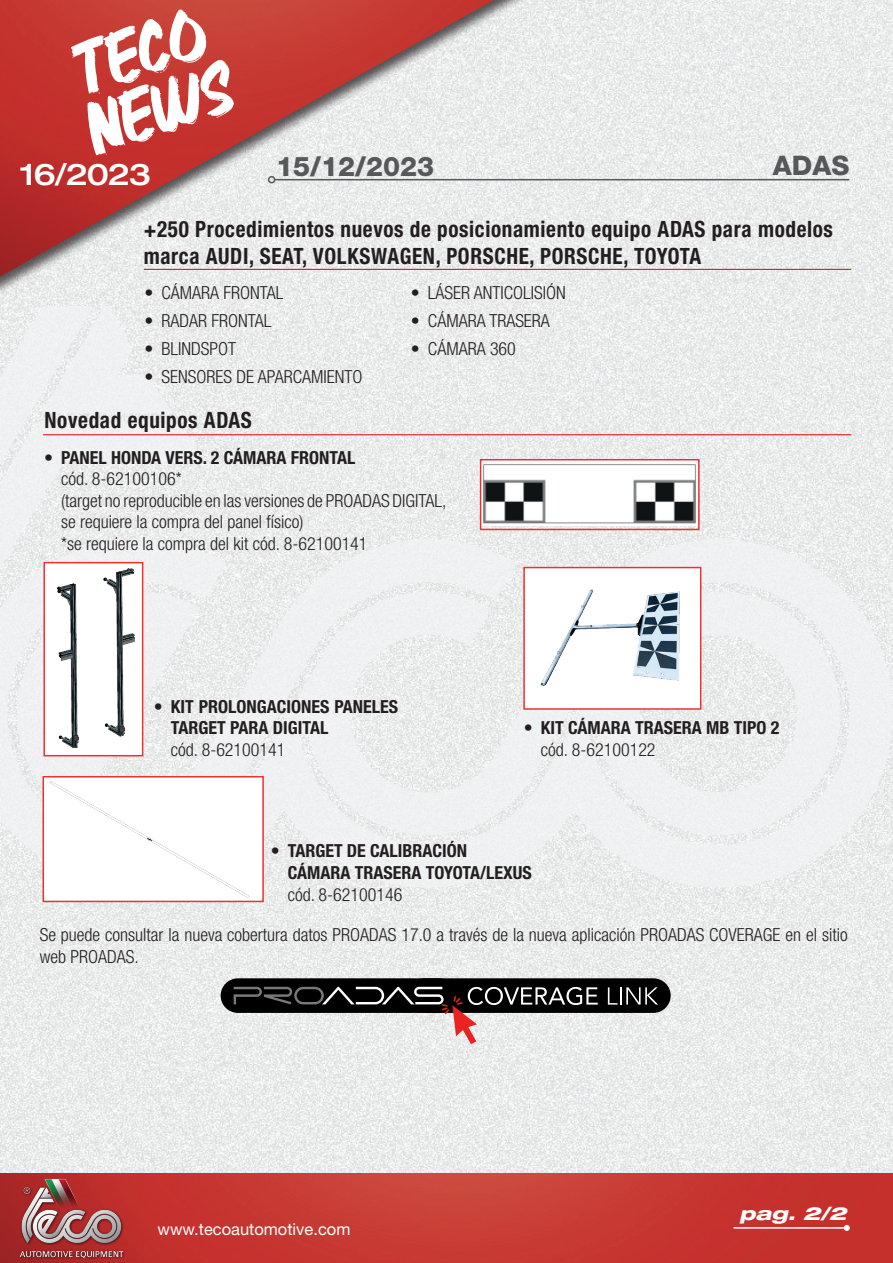
<style>
.page{position:relative;width:893px;height:1263px;background:#fff}
.page>*{position:absolute;margin:0;border:0;box-sizing:border-box;transform-origin:0 0}
.t1{font:500 expanded 30px "Helvetica Neue LT Std";letter-spacing:-.04em;color:#fff}
.t2{font:800 27px "Helvetica Neue LT Std";color:#57585a}
.t3{font:700 condensed 22.5px/27px "Helvetica Neue LT Std";letter-spacing:.03em;color:#231f20;scale:.94 1}
.t4{font:300 condensed 18px/21.6px "Helvetica Neue LT Std";color:#231f20}
.t5{font:700 condensed 18px/21.6px "Helvetica Neue LT Std";color:#231f20}
.t6{font:italic 800 expanded 18px "Helvetica Neue LT Std";color:#fff;scale:1.09 1}
.t7{font:16.5px "Helvetica Neue LT Std";color:#fff}
</style>
<div class="page">
<img style="left:0;top:888px;width:893px;height:285px">
<svg style="left:0;top:415px;width:893px;height:473px;fill:#eeeff0"></svg>
<img style="left:0;top:1173px;width:893px;height:90px">
<img style="left:18px;top:1176px;width:155px;height:83px">
<hr style="left:733px;top:1227px;width:114px;height:2px;background:#fff">
<svg style="left:844px;top:1225px;width:6px;height:6px"></svg>
<div style="left:0;top:0;width:893px;height:415px;background:#231f20;opacity:.75"></div>
<img style="left:0;top:0;width:893px;height:401px">
<hr style="left:275px;top:179px;width:574px;height:1px;background:#57585a">
<div style="left:268px;top:176px;width:7px;height:7px;border:2px solid #57585a;border-radius:50%"></div>
<svg style="left:70px;top:9px;width:164px;height:146px"></svg>
<hr style="left:144px;top:269px;width:707px;height:1px;background:#d1232a">
<hr style="left:43px;top:434px;width:808px;height:1px;background:#d1232a">
<img style="left:483px;top:462px;width:214px;height:64px">
<div style="left:480px;top:459px;width:220px;height:71px;border:2px solid #ec3131"></div>
<div style="left:44px;top:563px;width:99px;height:193px;background:#fff"></div>
<img style="left:57px;top:568px;width:78px;height:179px">
<div style="left:43px;top:562px;width:100px;height:194px;border:2px solid #ec3131"></div>
<img style="left:526px;top:570px;width:172px;height:137px">
<div style="left:523px;top:567px;width:178px;height:143px;border:2px solid #ec3131"></div>
<img style="left:46px;top:779px;width:215px;height:120px">
<div style="left:43px;top:776px;width:221px;height:126px;border:2px solid #ec3131"></div>
<div style="left:408px;top:978px;width:263px;height:35px;background:#000001;border-radius:17px"></div>
<div style="left:221px;top:978px;width:236px;height:35px;background:#000001;border-radius:17px"></div>
<svg style="left:608px;top:987px;width:50px;height:17px"></svg>
<svg style="left:234px;top:987px;width:364px;height:57px"></svg>
<h1 class="t1" style="left:20px;top:155px;width:132px">16/2023</h1>
<h2 class="t2" style="left:276px;top:150px;width:160px">15/12/2023</h2>
<h2 class="t2" style="left:773px;top:149px;width:78px">ADAS</h2>
<p class="t3" style="left:144px;top:215px;width:735px">+250 Procedimientos nuevos de posicionamiento equipo ADAS para modelos marca AUDI, SEAT, VOLKSWAGEN, PORSCHE, PORSCHE, TOYOTA</p>
<p class="t4" style="left:145px;top:282px;width:141px">• CÁMARA FRONTAL</p>
<p class="t4" style="left:145px;top:310px;width:129px">• RADAR FRONTAL</p>
<p class="t4" style="left:145px;top:338px;width:93px">• BLINDSPOT</p>
<p class="t4" style="left:145px;top:366px;width:219px">• SENSORES DE APARCAMIENTO</p>
<p class="t4" style="left:411px;top:282px;width:156px">• LÁSER ANTICOLISIÓN</p>
<p class="t4" style="left:411px;top:310px;width:140px">• CÁMARA TRASERA</p>
<p class="t4" style="left:411px;top:338px;width:106px">• CÁMARA 360</p>
<p class="t3" style="left:45px;top:406px;width:222px">Novedad equipos ADAS</p>
<p class="t5" style="left:44px;top:446px;width:313px">• PANEL HONDA VERS. 2 CÁMARA FRONTAL</p>
<p class="t4" style="left:61px;top:468px;width:387px">cód. 8-62100106*<br>(target no reproducible en las versiones de PROADAS DIGITAL, se requiere la compra del panel físico)<br>*se requiere la compra del kit cód. 8-62100141</p>
<p class="t5" style="left:171px;top:695px;width:229px;text-indent:-17px">• KIT PROLONGACIONES PANELES<br>TARGET PARA DIGITAL</p>
<p class="t4" style="left:171px;top:739px;width:116px">cód. 8-62100141</p>
<p class="t5" style="left:524px;top:717px;width:257px">• KIT CÁMARA TRASERA MB TIPO 2</p>
<p class="t4" style="left:541px;top:739px;width:116px">cód. 8-62100122</p>
<p class="t5" style="left:288px;top:840px;width:246px;text-indent:-17px">• TARGET DE CALIBRACIÓN<br>CÁMARA TRASERA TOYOTA/LEXUS</p>
<p class="t4" style="left:288px;top:883px;width:116px">cód. 8-62100146</p>
<p class="t4" style="left:40px;top:924px;width:809px">Se puede consultar la nueva cobertura datos PROADAS 17.0 a través de la nueva aplicación PROADAS COVERAGE en el sitio web PROADAS.</p>
<p class="t7" style="left:158px;top:1219px;width:194px">www.tecoautomotive.com</p>
<p class="t6" style="left:740px;top:1202px;width:100px">pag. 2/2</p>
</div>
